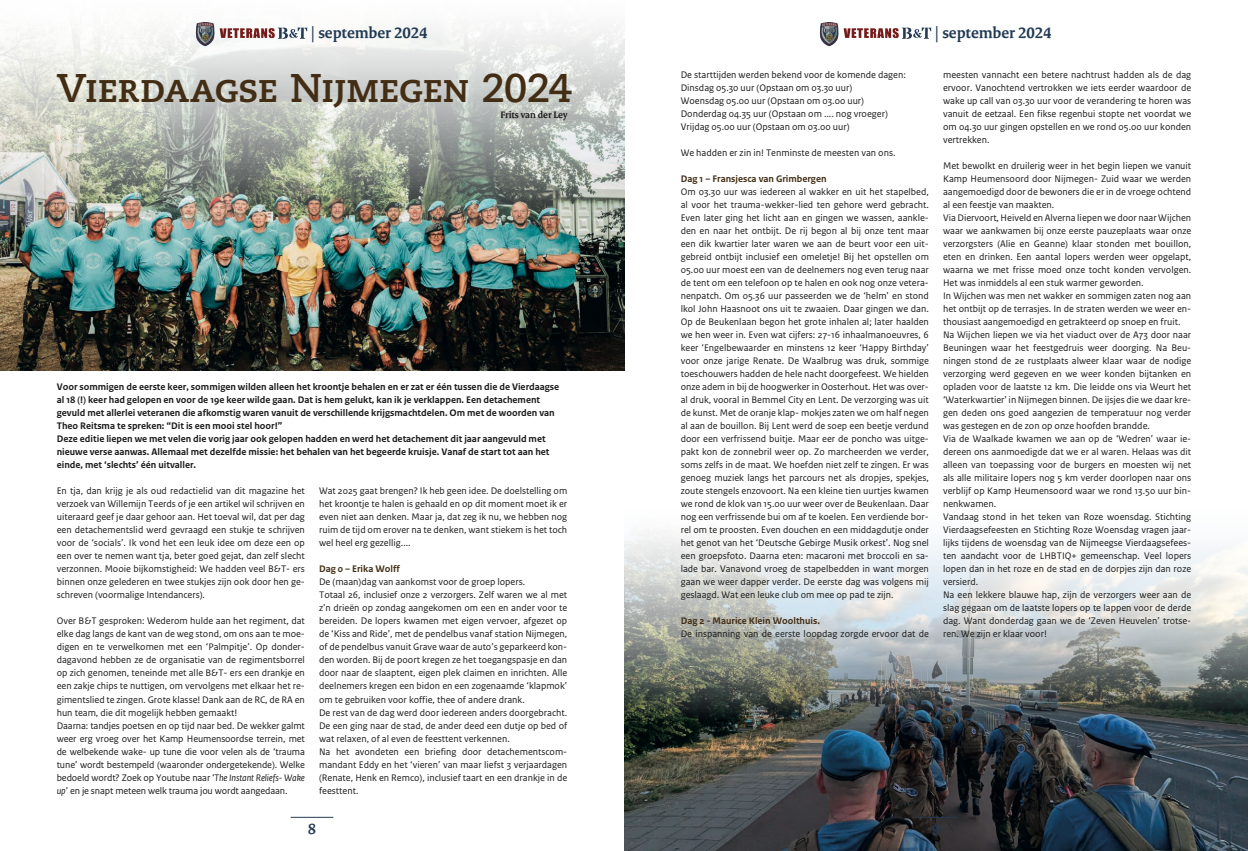
<style>
.page{position:relative;width:1248px;height:851px;background:#fff}
.page>*{position:absolute;margin:0;border:0;box-sizing:border-box;transform-origin:0 0}
.t1{font:700 40px "Caecilia LT Std";letter-spacing:-.025em;color:#432e15}
.t2{font:700 16.2px "Rijksoverheid Serif";letter-spacing:-.005em;color:#223a54}
.t3{font:700 16px "Rijksoverheid Serif";color:#223a54}
.t4{font:10px/13px "Rijksoverheid Sans Text";color:#1a1a1a;text-align:justify}
.t5{font:700 10px/13px "Rijksoverheid Sans Text";color:#1a1a1a}
.t6{font:700 10px "Rijksoverheid Sans Text";color:#432e15}
.t7{font:700 10px "Rijksoverheid Serif";color:#1a1a1a}
.s1{font-style:italic}
</style>
<div class="page">
<img style="left:0;top:27px;width:624px;height:343px">
<img style="left:624px;top:533px;width:623px;height:317px">
<svg style="left:196px;top:22px;width:111px;height:24px"></svg>
<svg style="left:819px;top:22px;width:112px;height:24px"></svg>
<hr style="left:291px;top:816px;width:42px;height:1px;background:#223a54">
<hr style="left:914px;top:816px;width:43px;height:1px;background:#223a54">
<h2 class="t2" style="left:310px;top:23px;width:119px">| september ()(4</h2>
<h2 class="t2" style="left:934px;top:23px;width:119px">| september ()(4</h2>
<h1 class="t1" style="left:57px;top:64px;width:517px">Vierdaagse Nijmegen 2024</h1>
<p class="t7" style="left:500px;top:109px;width:68px">Frits van der Ley</p>
<p class="t5" style="left:57px;top:380px;width:504px">Voor sommigen de eerste keer, sommigen wilden alleen het kroontje behalen en er zat er één tussen die de Vierdaagse al 18 (!) keer had gelopen en voor de 19e keer wilde gaan. Dat is hem gelukt, kan ik je verklappen. Een detachement gevuld met allerlei veteranen die afkomstig waren vanuit de verschillende krijgsmachtdelen. Om met de woorden van Theo Reitsma te spreken: “Dit is een mooi stel hoor!”<br>Deze editie liepen we met velen die vorig jaar ook gelopen hadden en werd het detachement dit jaar aangevuld met nieuwe verse aanwas. Allemaal met dezelfde missie: het behalen van het begeerde kruisje. Vanaf de start tot aan het einde, met ‘slechts’ één uitvaller.</p>
<p class="t4" style="left:57px;top:484px;width:250px">En tja, dan krijg je als oud redactielid van dit magazine het verzoek van Willemijn Teerds of je een artikel wil schrijven en uiteraard geef je daar gehoor aan. Het toeval wil, dat per dag een detachementslid werd gevraagd een stukje te schrijven voor de ‘socials’. Ik vond het een leuk idee om deze een op een over te nemen want tja, beter goed gejat, dan zelf slecht verzonnen. Mooie bijkomstigheid: We hadden veel B&amp;T- ers binnen onze gelederen en twee stukjes zijn ook door hen ge&shy;schreven (voormalige Intendancers).</p>
<p class="t4" style="left:57px;top:614px;width:250px;text-align:left">Over B&amp;T gesproken: Wederom hulde aan het regiment, dat elke dag langs de kant van de weg stond, om ons aan te moe&shy;digen en te verwelkomen met een ‘Palmpitje’. Op donder&shy;dagavond hebben ze de organisatie van de regimentsborrel op zich genomen, teneinde met alle B&amp;T- ers een drankje en een zakje chips te nuttigen, om vervolgens met elkaar het re&shy;gimentslied te zingen. Grote klasse! Dank aan de RC, de RA en hun team, die dit mogelijk hebben gemaakt!<br>Daarna: tandjes poetsen en op tijd naar bed. De wekker galmt weer erg vroeg over het Kamp Heumensoordse terrein, met de welbekende wake- up tune die voor velen als de ‘trauma tune’ wordt bestempeld (waaronder ondergetekende). Welke bedoeld wordt? Zoek op Youtube naar ‘<span class="s1">The Instant Reliefs- Wake up</span>’ en je snapt meteen welk trauma jou wordt aangedaan.</p>
<p class="t4" style="left:319px;top:484px;width:250px">Wat 2025 gaat brengen? Ik heb geen idee. De doelstelling om het kroontje te halen is gehaald en op dit moment moet ik er even niet aan denken. Maar ja, dat zeg ik nu, we hebben nog ruim de tijd om erover na te denken, want stiekem is het toch wel heel erg gezellig....</p>
<p class="t6" style="left:319px;top:563px;width:82px">Dag 0 – Erika Wolff</p>
<p class="t4" style="left:319px;top:575px;width:250px;text-align:left">De (maan)dag van aankomst voor de groep lopers.<br>Totaal 26, inclusief onze 2 verzorgers. Zelf waren we al met z’n drieën op zondag aangekomen om een en ander voor te bereiden. De lopers kwamen met eigen vervoer, afgezet op de ‘Kiss and Ride’, met de pendelbus vanaf station Nijmegen, of de pendelbus vanuit Grave waar de auto’s geparkeerd kon&shy;den worden. Bij de poort kregen ze het toegangspasje en dan door naar de slaaptent, eigen plek claimen en inrichten. Alle deelnemers kregen een bidon en een zogenaamde ‘klapmok’ om te gebruiken voor koffie, thee of andere drank.<br>De rest van de dag werd door iedereen anders doorgebracht.<br>De een ging naar de stad, de ander deed een dutje op bed of wat relaxen, of al even de feesttent verkennen.<br>Na het avondeten een briefing door detachementscom&shy;mandant Eddy en het ‘vieren’ van maar liefst 3 verjaardagen (Renate, Henk en Remco), inclusief taart en een drankje in de feesttent.</p>
<p class="t4" style="left:680px;top:68px;width:226px;text-align:left">De starttijden werden bekend voor de komende dagen:<br>Dinsdag 05.30 uur (Opstaan om 03.30 uur)<br>Woensdag 05.00 uur (Opstaan om 03.00 uur)<br>Donderdag 04.35 uur (Opstaan om .... nog vroeger)<br>Vrijdag 05.00 uur (Opstaan om 03.00 uur)</p>
<p class="t4" style="left:680px;top:146px;width:216px">We hadden er zin in! Tenminste de meesten van ons.</p>
<p class="t6" style="left:680px;top:173px;width:147px">Dag 1 – Fransjesca van Grimbergen</p>
<p class="t4" style="left:680px;top:185px;width:250px">Om 03.30 uur was iedereen al wakker en uit het stapelbed, al voor het trauma-wekker-lied ten gehore werd gebracht.<br>Even later ging het licht aan en gingen we wassen, aankle&shy;den en naar het ontbijt. De rij begon al bij onze tent maar een dik kwartier later waren we aan de beurt voor een uit&shy;gebreid ontbijt inclusief een omeletje! Bij het opstellen om 05.00 uur moest een van de deelnemers nog even terug naar de tent om een telefoon op te halen en ook nog onze vetera&shy;nenpatch. Om 05.36 uur passeerden we de ‘helm’ en stond lkol John Haasnoot ons uit te zwaaien. Daar gingen we dan.<br>Op de Beukenlaan begon het grote inhalen al; later haalden we hen weer in. Even wat cijfers: 27-16 inhaalmanoeuvres, 6 keer ‘Engelbewaarder en minstens 12 keer ‘Happy Birthday’ voor onze jarige Renate. De Waalbrug was druk, sommige toeschouwers hadden de hele nacht doorgefeest. We hielden onze adem in bij de hoogwerker in Oosterhout. Het was over&shy;al druk, vooral in Bemmel City en Lent. De verzorging was uit de kunst. Met de oranje klap- mokjes zaten we om half negen al aan de bouillon. Bij Lent werd de soep een beetje verdund door een verfrissend buitje. Maar eer de poncho was uitge&shy;pakt kon de zonnebril weer op. Zo marcheerden we verder, soms zelfs in de maat. We hoefden niet zelf te zingen. Er was genoeg muziek langs het parcours net als dropjes, spekjes, zoute stengels enzovoort. Na een kleine tien uurtjes kwamen we rond de klok van 15.00 uur weer over de Beukenlaan. Daar nog een verfrissende bui om af te koelen. Een verdiende bor&shy;rel om te proosten. Even douchen en een middagdutje onder het genot van het ‘Deutsche Gebirge Musik orkest’. Nog snel een groepsfoto. Daarna eten: macaroni met broccoli en sa&shy;lade bar. Vanavond vroeg de stapelbedden in want morgen gaan we weer dapper verder. De eerste dag was volgens mij geslaagd. Wat een leuke club om mee op pad te zijn.</p>
<p class="t6" style="left:680px;top:615px;width:141px">Dag 2 - Maurice Klein Woolthuis.</p>
<p class="t4" style="left:680px;top:627px;width:250px">De inspanning van de eerste loopdag zorgde ervoor dat de</p>
<p class="t4" style="left:943px;top:68px;width:250px">meesten vannacht een betere nachtrust hadden als de dag ervoor. Vanochtend vertrokken we iets eerder waardoor de wake up call van 03.30 uur voor de verandering te horen was vanuit de eetzaal. Een fikse regenbui stopte net voordat we om 04.30 uur gingen opstellen en we rond 05.00 uur konden vertrekken.</p>
<p class="t4" style="left:943px;top:159px;width:250px;text-align:left">Met bewolkt en druilerig weer in het begin liepen we vanuit Kamp Heumensoord door Nijmegen- Zuid waar we werden aangemoedigd door de bewoners die er in de vroege ochtend al een feestje van maakten.<br>Via Diervoort, Heiveld en Alverna liepen we door naar Wijchen waar we aankwamen bij onze eerste pauzeplaats waar onze verzorgsters (Alie en Geanne) klaar stonden met bouillon, eten en drinken. Een aantal lopers werden weer opgelapt, waarna we met frisse moed onze tocht konden vervolgen.<br>Het was inmiddels al een stuk warmer geworden.<br>In Wijchen was men net wakker en sommigen zaten nog aan het ontbijt op de terrasjes. In de straten werden we weer en&shy;thousiast aangemoedigd en getrakteerd op snoep en fruit.<br>Na Wijchen liepen we via het viaduct over de A73 door naar Beuningen waar het feestgedruis weer doorging. Na Beu&shy;ningen stond de 2e rustplaats alweer klaar waar de nodige verzorging werd gegeven en we weer konden bijtanken en opladen voor de laatste 12 km. Die leidde ons via Weurt het ‘Waterkwartier’ in Nijmegen binnen. De ijsjes die we daar kre&shy;gen deden ons goed aangezien de temperatuur nog verder was gestegen en de zon op onze hoofden brandde.<br>Via de Waalkade kwamen we aan op de ‘Wedren’ waar ie&shy;dereen ons aanmoedigde dat we er al waren. Helaas was dit alleen van toepassing voor de burgers en moesten wij net als alle militaire lopers nog 5 km verder doorlopen naar ons verblijf op Kamp Heumensoord waar we rond 13.50 uur bin&shy;nenkwamen.<br>Vandaag stond in het teken van Roze woensdag. Stichting Vierdaagsefeesten en Stichting Roze Woensdag vragen jaar&shy;lijks tijdens de woensdag van de Nijmeegse Vierdaagsefees&shy;ten aandacht voor de LHBTIQ+ gemeenschap. Veel lopers lopen dan in het roze en de stad en de dorpjes zijn dan roze versierd.<br>Na een lekkere blauwe hap, zijn de verzorgers weer aan de slag gegaan om de laatste lopers op te lappen voor de derde dag. Want donderdag gaan we de ‘Zeven Heuvelen’ trotse&shy;ren. We zijn er klaar voor!</p>
<h3 class="t3" style="left:308px;top:819px;width:10px">/</h3>
<h3 class="t3" style="left:931px;top:819px;width:10px">0</h3>
</div>
